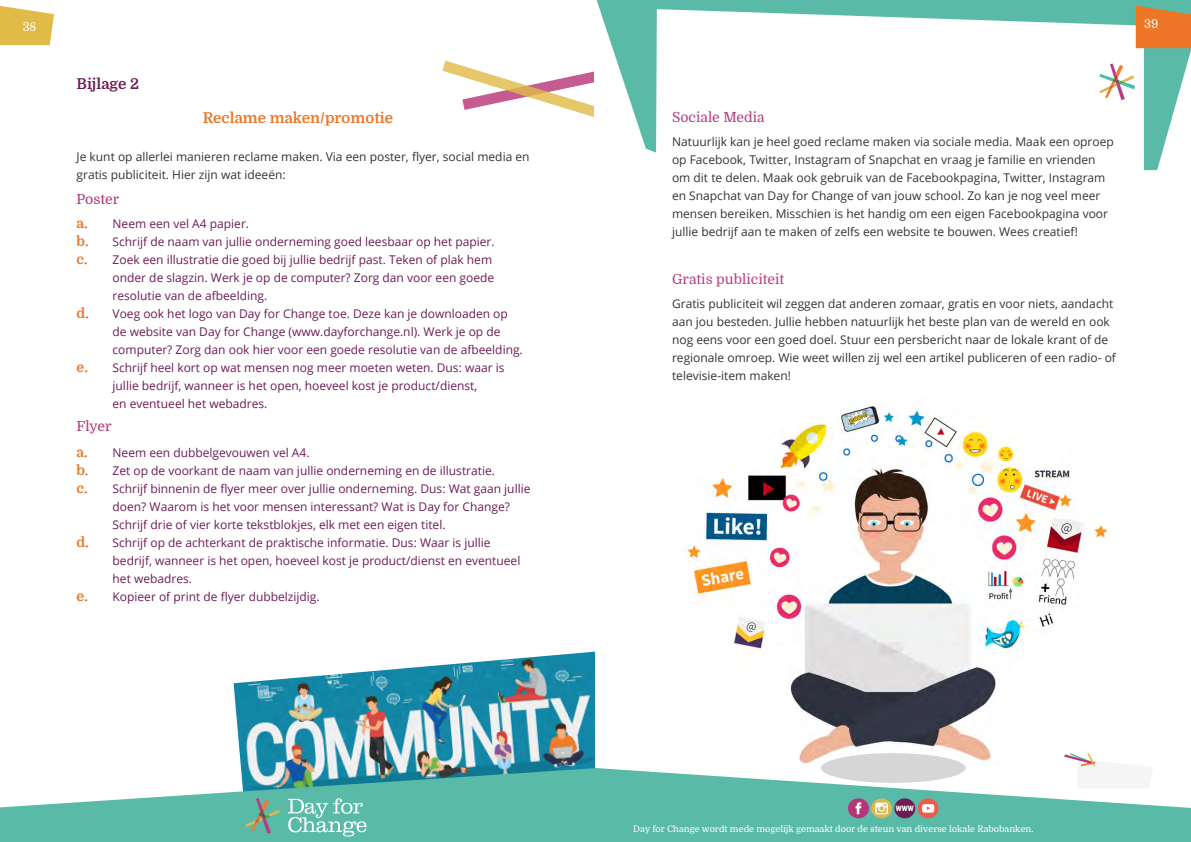
<style>
.page{position:relative;width:1191px;height:842px;background:#fff}
.page>*{position:absolute;margin:0;border:0;box-sizing:border-box;transform-origin:0 0}
.t1{font:700 15px "Domine";color:#ec7626}
.t2{font:700 15px "Domine";color:#6d1c56}
.t3{font:14px "Domine";color:#b63f81}
.t4{font:14px "Domine";color:#b63477}
.t5{font:12px "Open Sans";color:#6d1c56}
.t6{font:12px/18px "Open Sans";color:#343433}
.t7{font:12px "Domine";color:#fff}
.t8{font:9px "Domine";color:#fff}
.t9{font:7.4px "Aller Display";color:#fff;scale:.9 1}
.s1{font-family:"Domine";font-weight:700;font-size:14px;color:#ec7626}
</style>
<div class="page">
<svg style="left:0;top:6px;width:54px;height:39px;background:#e4c45f"></svg>
<img style="left:233px;top:651px;width:362px;height:117px">
<img style="left:683px;top:406px;width:426px;height:359px">
<svg style="left:0;top:768px;width:595px;height:74px;fill:#5abaa8"></svg>
<svg style="left:596px;top:0;width:595px;height:170px"></svg>
<svg style="left:595px;top:768px;width:596px;height:74px;fill:#5abaa8"></svg>
<svg style="left:1099px;top:63px;width:36px;height:37px"></svg>
<div style="left:848px;top:798px;width:21px;height:20px;background:#b63477;border-radius:50%"></div>
<svg style="left:855px;top:802px;width:6px;height:12px"></svg>
<svg style="left:871px;top:798px;width:21px;height:20px"></svg>
<div style="left:894px;top:798px;width:21px;height:20px;background:#6d1c56;border-radius:50%"></div>
<div style="left:917px;top:798px;width:21px;height:20px;background:#f2594a;border-radius:50%"></div>
<svg style="left:922px;top:804px;width:12px;height:9px"></svg>
<div style="left:821px;top:753px;width:144px;height:30px;background:#d6d6d6;border-radius:50%"></div>
<svg style="left:442px;top:61px;width:170px;height:56px"></svg>
<div style="left:594px;top:67px;width:21px;height:97px;background:#fff"></div>
<svg style="left:288px;top:798px;width:79px;height:39px;background:#7fc9bb"></svg>
<svg style="left:245px;top:798px;width:36px;height:36px"></svg>
<svg style="left:1064px;top:753px;width:89px;height:35px"></svg>
<svg style="left:1135px;top:6px;width:56px;height:45px;background:#d7823c"></svg>
<p class="t7" style="left:1144px;top:17px;width:16px">39</p>
<p class="t7" style="left:23px;top:20px;width:15px">38</p>
<p class="t7" style="left:1154px;top:20px;width:16px">39</p>
<p class="t2" style="left:77px;top:75px;width:64px">Bijlage 2</p>
<p class="t1" style="left:203px;top:109px;width:192px">Reclame maken/promotie</p>
<p class="t3" style="left:672px;top:110px;width:94px">Sociale Media</p>
<p class="t6" style="left:672px;top:132px;width:443px">Natuurlijk kan je heel goed reclame maken via sociale media. Maak een oproep op Facebook, Twitter, Instagram of Snapchat en vraag je familie en vrienden om dit te delen. Maak ook gebruik van de Facebookpagina, Twitter, Instagram en Snapchat van Day for Change of van jouw school. Zo kan je nog veel meer mensen bereiken. Misschien is het handig om een eigen Facebookpagina voor jullie bedrijf aan te maken of zelfs een website te bouwen. Wees creatief!</p>
<p class="t3" style="left:672px;top:272px;width:114px">Gratis publiciteit</p>
<p class="t6" style="left:672px;top:294px;width:445px">Gratis publiciteit wil zeggen dat anderen zomaar, gratis en voor niets, aandacht aan jou besteden. Jullie hebben natuurlijk het beste plan van de wereld en ook nog eens voor een goed doel. Stuur een persbericht naar de lokale krant of de regionale omroep. Wie weet willen zij wel een artikel publiceren of een radio- of televisie-item maken!</p>
<p class="t6" style="left:77px;top:147px;width:454px">Je kunt op allerlei manieren reclame maken. Via een poster, flyer, social media en gratis publiciteit. Hier zijn wat ideeën:</p>
<p class="t4" style="left:77px;top:191px;width:44px">Poster</p>
<p class="t5" style="left:77px;top:215px;width:174px"><span class="s1">a.</span> Neem een vel A4 papier.</p>
<p class="t5" style="left:77px;top:233px;width:419px"><span class="s1">b.</span> Schrijf de naam van jullie onderneming goed leesbaar op het papier.</p>
<p class="t5" style="left:77px;top:251px;width:417px"><span class="s1">c.</span> Zoek een illustratie die goed bij jullie bedrijf past. Teken of plak hem</p>
<p class="t5" style="left:113px;top:269px;width:383px">onder de slagzin. Werk je op de computer? Zorg dan voor een goede</p>
<p class="t5" style="left:113px;top:287px;width:156px">resolutie van de afbeelding.</p>
<p class="t5" style="left:77px;top:305px;width:433px"><span class="s1">d.</span> Voeg ook het logo van Day for Change toe. Deze kan je downloaden op</p>
<p class="t5" style="left:113px;top:323px;width:389px">de website van Day for Change (www.dayforchange.nl). Werk je op de</p>
<p class="t5" style="left:113px;top:341px;width:412px">computer? Zorg dan ook hier voor een goede resolutie van de afbeelding.</p>
<p class="t5" style="left:77px;top:359px;width:429px"><span class="s1">e.</span> Schrijf heel kort op wat mensen nog meer moeten weten. Dus: waar is</p>
<p class="t5" style="left:113px;top:377px;width:366px">jullie bedrijf, wanneer is het open, hoeveel kost je product/dienst,</p>
<p class="t5" style="left:113px;top:395px;width:156px">en eventueel het webadres.</p>
<p class="t4" style="left:77px;top:418px;width:37px">Flyer</p>
<p class="t5" style="left:77px;top:444px;width:234px"><span class="s1">a.</span> Neem een dubbelgevouwen vel A4.</p>
<p class="t5" style="left:77px;top:462px;width:420px"><span class="s1">b</span>. Zet op de voorkant de naam van jullie onderneming en de illustratie.</p>
<p class="t5" style="left:77px;top:480px;width:455px"><span class="s1">c.</span> Schrijf binnenin de flyer meer over jullie onderneming. Dus: Wat gaan jullie</p>
<p class="t5" style="left:113px;top:498px;width:399px">doen? Waarom is het voor mensen interessant? Wat is Day for Change?</p>
<p class="t5" style="left:113px;top:516px;width:334px">Schrijf drie of vier korte tekstblokjes, elk met een eigen titel.</p>
<p class="t5" style="left:77px;top:534px;width:415px"><span class="s1">d.</span> Schrijf op de achterkant de praktische informatie. Dus: Waar is jullie</p>
<p class="t5" style="left:113px;top:552px;width:409px">bedrijf, wanneer is het open, hoeveel kost je product/dienst en eventueel</p>
<p class="t5" style="left:113px;top:570px;width:81px">het webadres.</p>
<p class="t5" style="left:77px;top:588px;width:245px"><span class="s1">e.</span> Kopieer of print de flyer dubbelzijdig.</p>
<p class="t9" style="left:895px;top:804px;width:21px">WWW</p>
<p class="t8" style="left:633px;top:824px;width:402px">Day for Change wordt mede mogelijk gemaakt door de steun van diverse lokale Rabobanken.</p>
</div>
